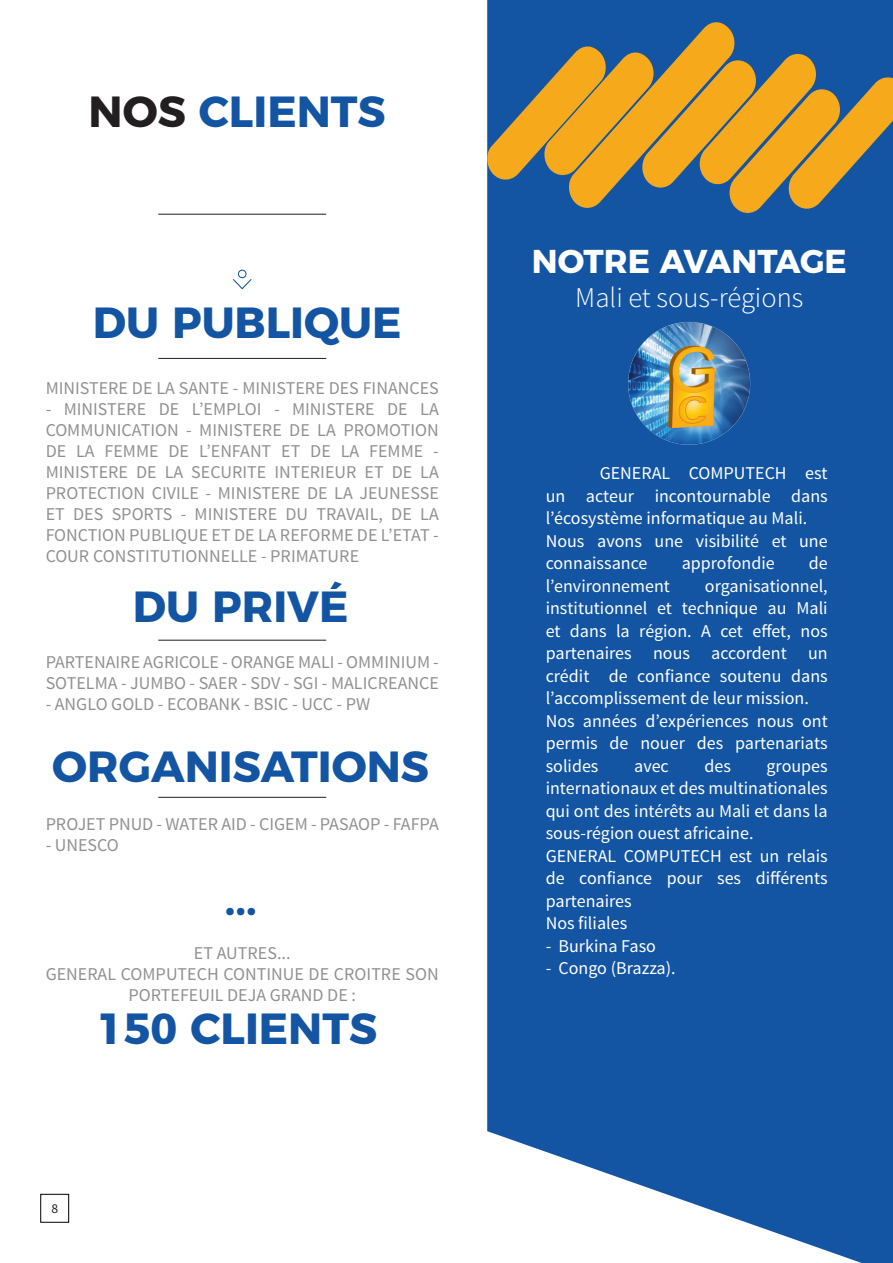
<style>
.page{position:relative;width:893px;height:1263px;background:#fff}
.page>*{position:absolute;margin:0;border:0;box-sizing:border-box;transform-origin:0 0}
.Big_caption{font:700 43.5px "Montserrat";color:#1355a3}
.Big_caption-2{font:700 33px "Montserrat";color:#fff}
.t1{font:300 28.5px "Source Sans Pro";color:#fff}
.Paragraph_Style{font:18px/22.5px "Source Sans Pro";color:#fff;text-align:justify}
.t2{font:18px/21px "Source Sans Pro";color:#231f20;text-align:justify}
.t3{font:13.5px "Source Sans Pro";color:#231f20}
.s1{color:#231f20}
</style>
<div class="page">
<div style="left:238px;top:270px;width:9px;height:8px;border:1px solid #1355a3;border-radius:50%"></div>
<svg style="left:233px;top:278px;width:19px;height:12px"></svg>
<div style="left:487px;top:0;width:406px;height:1263px;background:#1355a3"></div>
<img style="left:626px;top:320px;width:126px;height:127px">
<div style="left:41px;top:1194px;width:28px;height:28px;border:1px solid #000"></div>
<hr style="left:158px;top:214px;width:168px;height:1px;background:#231f20">
<hr style="left:158px;top:358px;width:168px;height:1px;background:#231f20">
<hr style="left:158px;top:640px;width:168px;height:1px;background:#231f20">
<hr style="left:158px;top:797px;width:168px;height:1px;background:#231f20">
<svg style="left:487px;top:19px;width:406px;height:196px;background:#8a815b"></svg>
<p class="Big_caption" style="left:89px;top:76px;width:299px"><span class="s1">NOS</span> CLIENTS</p>
<p class="Big_caption" style="left:93px;top:287px;width:310px">DU PUBLIQUE</p>
<p class="t2" style="left:46px;top:378px;width:395px">MINISTERE DE LA SANTE - MINISTERE DES FINANCES</p>
<p class="t2" style="left:46px;top:399px;width:395px">- MINISTERE DE L’EMPLOI - MINISTERE DE LA COMMUNICATION - MINISTERE DE LA PROMOTION DE LA FEMME DE L’ENFANT ET DE LA FEMME - MINISTERE DE LA SECURITE INTERIEUR ET DE LA PROTECTION CIVILE - MINISTERE DE LA JEUNESSE ET DES SPORTS - MINISTERE DU TRAVAIL, DE LA FONCTION PUBLIQUE ET DE LA REFORME DE L’ETAT - COUR CONSTITUTIONNELLE - PRIMATURE</p>
<p class="Big_caption" style="left:133px;top:571px;width:217px">DU PRIVÉ</p>
<p class="t2" style="left:46px;top:652px;width:395px">PARTENAIRE AGRICOLE - ORANGE MALI - OMMINIUM -<br>SOTELMA - JUMBO - SAER - SDV - SGI - MALICREANCE</p>
<p class="t2" style="left:46px;top:694px;width:326px">- ANGLO GOLD - ECOBANK - BSIC - UCC - PW</p>
<p class="Big_caption" style="left:52px;top:731px;width:378px">ORGANISATIONS</p>
<p class="t2" style="left:46px;top:814px;width:395px">PROJET PNUD - WATER AID - CIGEM - PASAOP - FAFPA</p>
<p class="t2" style="left:46px;top:835px;width:75px">- UNESCO</p>
<p class="Big_caption" style="left:225px;top:863px;width:33px">...</p>
<p class="t2" style="left:46px;top:943px;width:395px;text-align:center">ET AUTRES...<br>GENERAL COMPUTECH CONTINUE DE CROITRE SON<br>PORTEFEUIL DEJA GRAND DE :</p>
<p class="Big_caption" style="left:97px;top:993px;width:282px">150 CLIENTS</p>
<p class="t3" style="left:51px;top:1200px;width:8px">8</p>
<p class="Big_caption-2" style="left:532px;top:234px;width:316px">NOTRE AVANTAGE</p>
<p class="t1" style="left:575px;top:280px;width:230px">Mali et sous-régions</p>
<p class="Paragraph_Style" style="left:546px;top:462px;width:284px;text-indent:54px">GENERAL COMPUTECH est un acteur incontournable dans l’écosystème informatique au Mali.</p>
<p class="Paragraph_Style" style="left:546px;top:530px;width:284px">Nous avons une visibilité et une connaissance</p>
<p class="Paragraph_Style" style="left:682px;top:552px;width:95px">approfondie</p>
<p class="Paragraph_Style" style="left:809px;top:552px;width:20px">de</p>
<p class="Paragraph_Style" style="left:546px;top:575px;width:284px;text-indent:159px">organisationnel, institutionnel et technique au Mali et dans la région. A cet effet, nos partenaires nous accordent un crédit de confiance soutenu dans l’accomplissement de leur mission.</p>
<p class="Paragraph_Style" style="left:546px;top:710px;width:284px">Nos années d’expériences nous ont permis de nouer des partenariats solides</p>
<p class="Paragraph_Style" style="left:546px;top:575px;width:126px">l’environnement</p>
<p class="Paragraph_Style" style="left:634px;top:755px;width:36px">avec</p>
<p class="Paragraph_Style" style="left:704px;top:755px;width:28px">des</p>
<p class="Paragraph_Style" style="left:546px;top:755px;width:284px;text-indent:221px">groupes internationaux et des multinationales qui ont des intérêts au Mali et dans la sous-région ouest africaine.</p>
<p class="Paragraph_Style" style="left:546px;top:845px;width:284px">GENERAL COMPUTECH est un relais de confiance pour ses différents partenaires</p>
<p class="Paragraph_Style" style="left:546px;top:912px;width:83px">Nos filiales</p>
<p class="Paragraph_Style" style="left:546px;top:935px;width:112px">- Burkina Faso</p>
<p class="Paragraph_Style" style="left:546px;top:957px;width:132px">- Congo (Brazza).</p>
</div>
